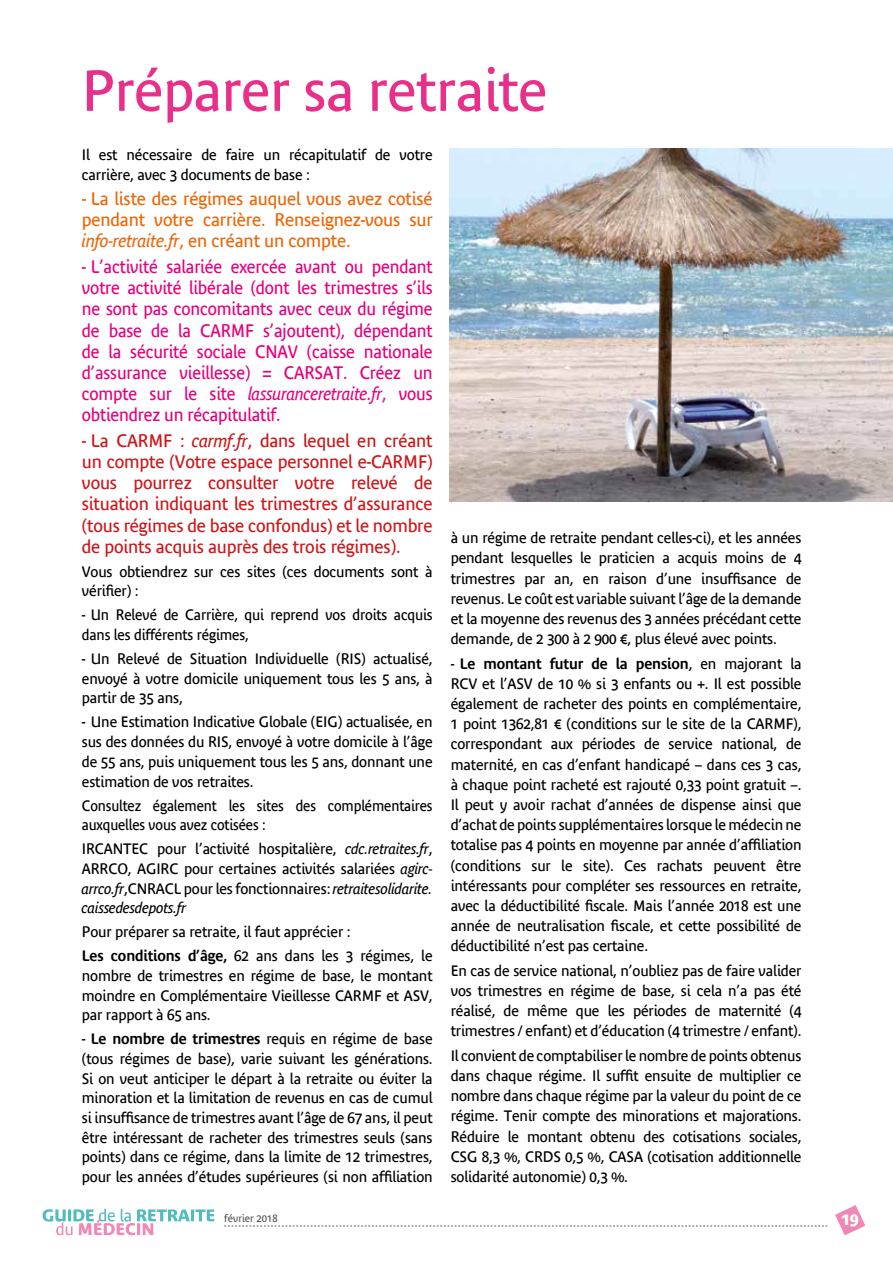
<style>
.page{position:relative;width:893px;height:1263px;background:#fff}
.page>*{position:absolute;margin:0;border:0;box-sizing:border-box;transform-origin:0 0}
.t1{font:57.3px "Bienvenue";letter-spacing:-.01em;color:#e8308a}
.t2{font:18px/21.1px "Bienvenue";letter-spacing:-.01em;color:#e6007d;text-align:justify;scale:.96 1}
.t3{font:18px/21.1px "Bienvenue";letter-spacing:-.01em;color:#cd171a;text-align:justify}
.t4{font:18px/21.1px "Bienvenue";letter-spacing:-.01em;color:#ec6608;text-align:justify}
.t5{font:700 16.8px "Bienvenue";color:#fff}
.t6{font:15px/20.2px "Bienvenue";letter-spacing:-.01em;color:#000;text-align:justify}
.t7{font:15px/19.6px "Bienvenue";letter-spacing:-.01em;color:#000;scale:.95 1}
.t8{font:10.5px "Bienvenue";color:#575756}
.s1{font-style:italic}
.s2{font-weight:600}
</style>
<div class="page">
<svg style="left:43px;top:1208px;width:171px;height:27px"></svg>
<svg style="left:224px;top:1226px;width:603px;height:1px"></svg>
<svg style="left:835px;top:1205px;width:30px;height:30px"></svg>
<img style="left:450px;top:148px;width:443px;height:354px">
<h1 class="t1" style="left:82px;top:58px;width:467px">Préparer sa retraite</h1>
<p class="t6" style="left:82px;top:145px;width:352px;line-height:19.6px">Il est nécessaire de faire un récapitulatif de votre carrière, avec 3 documents de base :</p>
<p class="t4" style="left:82px;top:188px;width:352px">- La liste des régimes auquel vous avez cotisé pendant votre carrière. Renseignez-vous sur <span class="s1">info-retraite.fr</span>, en créant un compte.</p>
<p class="t2" style="left:82px;top:256px;width:367px">- L’activité salariée exercée avant ou pendant votre activité libérale (dont les trimestres s’ils ne sont pas concomitants avec ceux du régime de base de la CARMF s’ajoutent), dépendant de la sécurité sociale CNAV (caisse nationale d’assurance vieillesse) = CARSAT. Créez un compte sur le site <span class="s1">lassuranceretraite.fr</span>, vous obtiendrez un récapitulatif.</p>
<p class="t3" style="left:82px;top:430px;width:352px">- La CARMF : <span class="s1">carmf.fr</span>, dans lequel en créant un compte (Votre espace personnel e-CARMF) vous pourrez consulter votre relevé de situation indiquant les trimestres d’assurance (tous régimes de base confondus) et le nombre de points acquis auprès des trois régimes).</p>
<p class="t6" style="left:82px;top:562px;width:352px;line-height:19.6px">Vous obtiendrez sur ces sites (ces documents sont à vérifier) :</p>
<p class="t6" style="left:82px;top:605px;width:352px;line-height:19.6px">- Un Relevé de Carrière, qui reprend vos droits acquis dans les différents régimes,</p>
<p class="t6" style="left:82px;top:649px;width:352px;line-height:19.6px">- Un Relevé de Situation Individuelle (RIS) actualisé, envoyé à votre domicile uniquement tous les 5 ans, à partir de 35 ans,</p>
<p class="t6" style="left:82px;top:712px;width:352px;line-height:19.6px">- Une Estimation Indicative Globale (EIG) actualisée, en sus des données du RIS, envoyé à votre domicile à l’âge de 55 ans, puis uniquement tous les 5 ans, donnant une estimation de vos retraites.</p>
<p class="t7" style="left:82px;top:795px;width:371px">Consultez également les sites des complémentaires auxquelles vous avez cotisées :</p>
<p class="t6" style="left:82px;top:839px;width:352px;line-height:19.6px">IRCANTEC pour l’activité hospitalière, <span class="s1">cdc.retraites.fr</span>, ARRCO, AGIRC pour certaines activités salariées <span class="s1">agirc&shy;arrco.fr</span>,CNRACL pour les fonctionnaires: <span class="s1">retraitesolidarite. caissedesdepots.fr</span></p>
<p class="t6" style="left:82px;top:920px;width:352px;line-height:24px">Pour préparer sa retraite, il faut apprécier :<br><span class="s2">Les conditions d’âge,</span> 62 ans dans les 3 régimes, le</p>
<p class="t6" style="left:82px;top:966px;width:352px;line-height:19.6px">nombre de trimestres en régime de base, le montant moindre en Complémentaire Vieillesse CARMF et ASV, par rapport à 65 ans.</p>
<p class="t6" style="left:82px;top:1029px;width:352px;line-height:19.6px">- <span class="s2">Le nombre de trimestres</span> requis en régime de base (tous régimes de base), varie suivant les générations.<br>Si on veut anticiper le départ à la retraite ou éviter la minoration et la limitation de revenus en cas de cumul si insuffisance de trimestres avant l’âge de 67 ans, il peut être intéressant de racheter des trimestres seuls (sans points) dans ce régime, dans la limite de 12 trimestres, pour les années d’études supérieures (si non affiliation</p>
<p class="t6" style="left:451px;top:528px;width:352px">à un régime de retraite pendant celles-ci), et les années pendant lesquelles le praticien a acquis moins de 4 trimestres par an, en raison d’une insuffisance de revenus. Le coût est variable suivant l’âge de la demande et la moyenne des revenus des 3 années précédant cette demande, de 2 300 à 2 900 €, plus élevé avec points.</p>
<p class="t6" style="left:451px;top:653px;width:352px">- <span class="s2">Le montant futur de la pension</span>, en majorant la RCV et l’ASV de 10 % si 3 enfants ou +. Il est possible également de racheter des points en complémentaire, 1 point 1362,81 € (conditions sur le site de la CARMF), correspondant aux périodes de service national, de maternité, en cas d’enfant handicapé – dans ces 3 cas, à chaque point racheté est rajouté 0,33 point gratuit –.<br>Il peut y avoir rachat d’années de dispense ainsi que d’achat de points supplémentaires lorsque le médecin ne totalise pas 4 points en moyenne par année d’affiliation (conditions sur le site). Ces rachats peuvent être intéressants pour compléter ses ressources en retraite, avec la déductibilité fiscale. Mais l’année 2018 est une année de neutralisation fiscale, et cette possibilité de déductibilité n’est pas certaine.</p>
<p class="t6" style="left:451px;top:960px;width:352px">En cas de service national, n’oubliez pas de faire valider vos trimestres en régime de base, si cela n’a pas été réalisé, de même que les périodes de maternité (4 trimestres / enfant) et d’éducation (4 trimestre / enfant).</p>
<p class="t6" style="left:451px;top:1045px;width:352px">Il convient de comptabiliser le nombre de points obtenus dans chaque régime. Il suffit ensuite de multiplier ce nombre dans chaque régime par la valeur du point de ce régime. Tenir compte des minorations et majorations.<br>Réduire le montant obtenu des cotisations sociales, CSG 8,3 %, CRDS 0,5 %, CASA (cotisation additionnelle solidarité autonomie) 0,3 %.</p>
<p class="t8" style="left:224px;top:1212px;width:55px">février 2018</p>
<p class="t5" style="left:842px;top:1209px;width:18px">19</p>
</div>
